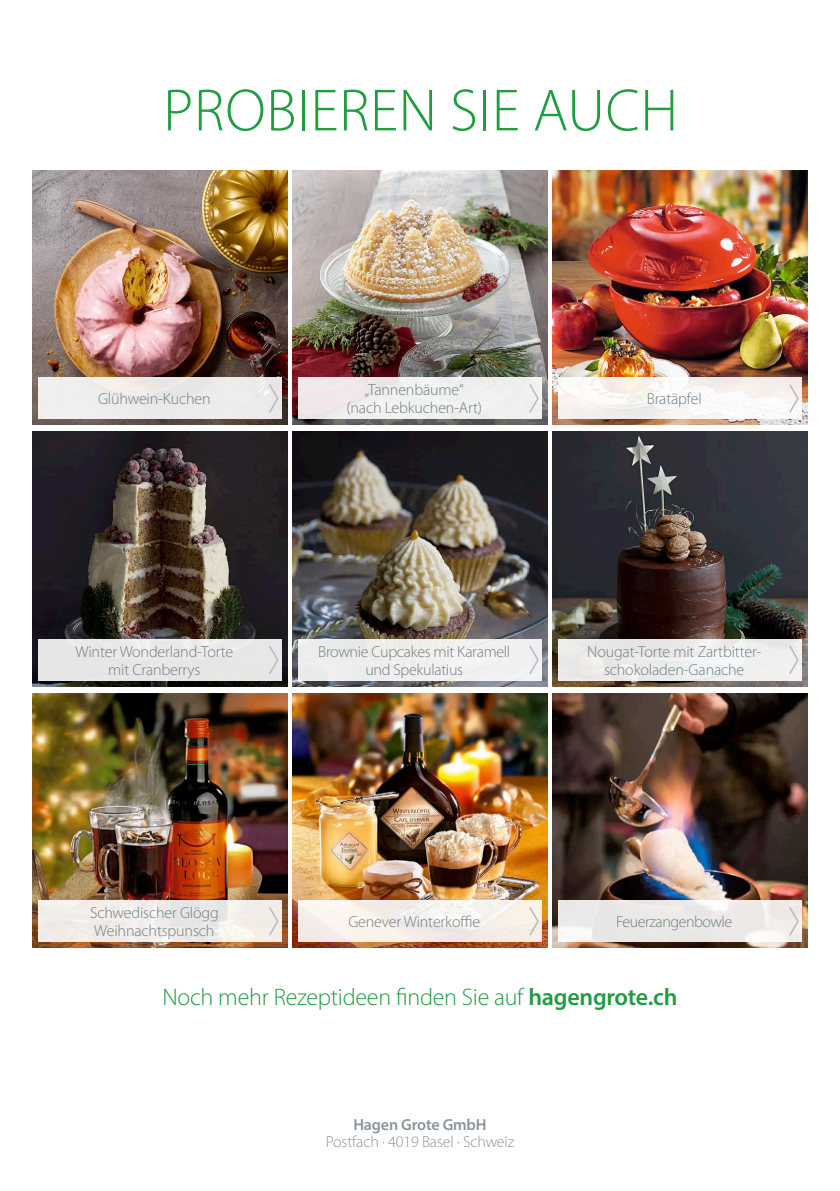
<style>
.page{position:relative;width:840px;height:1191px;background:#fff}
.page>*{position:absolute;margin:0;border:0;box-sizing:border-box;transform-origin:0 0}
.t1{font:300 60px "Myriad Pro";letter-spacing:.01em;color:#209c41}
.t2{font:300 24px "Myriad Pro";letter-spacing:-.01em;color:#209c41}
.t3{font:300 16px/18px "Myriad Pro";letter-spacing:-.01em;color:#717d83;text-align:center}
.t4{font:300 16px "Myriad Pro";letter-spacing:-.01em;color:#8a949b}
.t5{font:300 16px "Myriad Pro";letter-spacing:-.03em;color:#717d83}
.t6{font:600 16px "Myriad Pro";letter-spacing:-.01em;color:#8a949b}
.s1{font-weight:600}
</style>
<div class="page">
<img style="left:33px;top:170px;width:254px;height:255px">
<div style="left:38px;top:378px;width:243px;height:41px;background:#eeeceb"></div>
<img style="left:33px;top:693px;width:254px;height:254px">
<div style="left:38px;top:900px;width:243px;height:42px;background:#f1ece8"></div>
<img style="left:292px;top:693px;width:255px;height:254px">
<div style="left:298px;top:900px;width:243px;height:42px;background:linear-gradient(to bottom,#f8f4ef,#f5ece8)"></div>
<img style="left:33px;top:431px;width:254px;height:255px">
<div style="left:38px;top:639px;width:243px;height:41px;background:#e6e6e7"></div>
<img style="left:552px;top:431px;width:254px;height:255px">
<div style="left:558px;top:639px;width:243px;height:41px;background:#ededeb"></div>
<img style="left:292px;top:431px;width:255px;height:255px">
<div style="left:298px;top:639px;width:243px;height:41px;background:#f0efef"></div>
<img style="left:292px;top:170px;width:255px;height:255px">
<div style="left:298px;top:378px;width:243px;height:41px;background:#f0efef"></div>
<img style="left:552px;top:693px;width:254px;height:254px">
<svg style="left:558px;top:900px;width:243px;height:42px;background:#edeae8"></svg>
<img style="left:552px;top:170px;width:254px;height:255px">
<div style="left:558px;top:378px;width:243px;height:41px;background:linear-gradient(to right,#f8f4f0,#f8f6f5)"></div>
<svg style="left:267px;top:384px;width:12px;height:29px"></svg>
<svg style="left:529px;top:645px;width:10px;height:29px"></svg>
<svg style="left:529px;top:384px;width:10px;height:29px"></svg>
<svg style="left:787px;top:382px;width:12px;height:33px"></svg>
<svg style="left:269px;top:646px;width:10px;height:28px"></svg>
<svg style="left:789px;top:645px;width:10px;height:29px"></svg>
<svg style="left:269px;top:907px;width:10px;height:29px"></svg>
<svg style="left:529px;top:907px;width:10px;height:29px"></svg>
<svg style="left:787px;top:905px;width:12px;height:32px"></svg>
<h1 class="t1" style="left:163px;top:74px;width:516px">PROBIEREN SIE AUCH</h1>
<p class="t3" style="left:98px;top:390px;width:114px">Glühwein-Kuchen</p>
<p class="t3" style="left:346px;top:381px;width:137px">„Tannenbäume“ (nach Lebkuchen-Art)</p>
<p class="t3" style="left:646px;top:390px;width:56px">Bratäpfel</p>
<p class="t3" style="left:76px;top:642px;width:159px">Winter Wonderland-Torte mit Cranberrys</p>
<p class="t3" style="left:587px;top:642px;width:175px">Nougat-Torte mit Zartbitter&shy;schokoladen-Ganache</p>
<p class="t3" style="left:318px;top:642px;width:193px">Brownie Cupcakes mit Karamell und Spekulatius</p>
<p class="t3" style="left:90px;top:904px;width:130px;text-align:left">Schwedischer Glögg<br>Weihnachtspunsch</p>
<p class="t3" style="left:348px;top:913px;width:133px">Genever Winterkoffie</p>
<p class="t5" style="left:616px;top:912px;width:117px">Feuerzangenbowle</p>
<h2 class="t2" style="left:162px;top:982px;width:516px">Noch mehr Rezeptideen finden Sie auf <span class="s1">hagengrote.ch</span></h2>
<p class="t6" style="left:353px;top:1114px;width:135px">Hagen Grote GmbH</p>
<p class="t4" style="left:325px;top:1131px;width:190px">Postfach · 4019 Basel · Schweiz</p>
</div>
